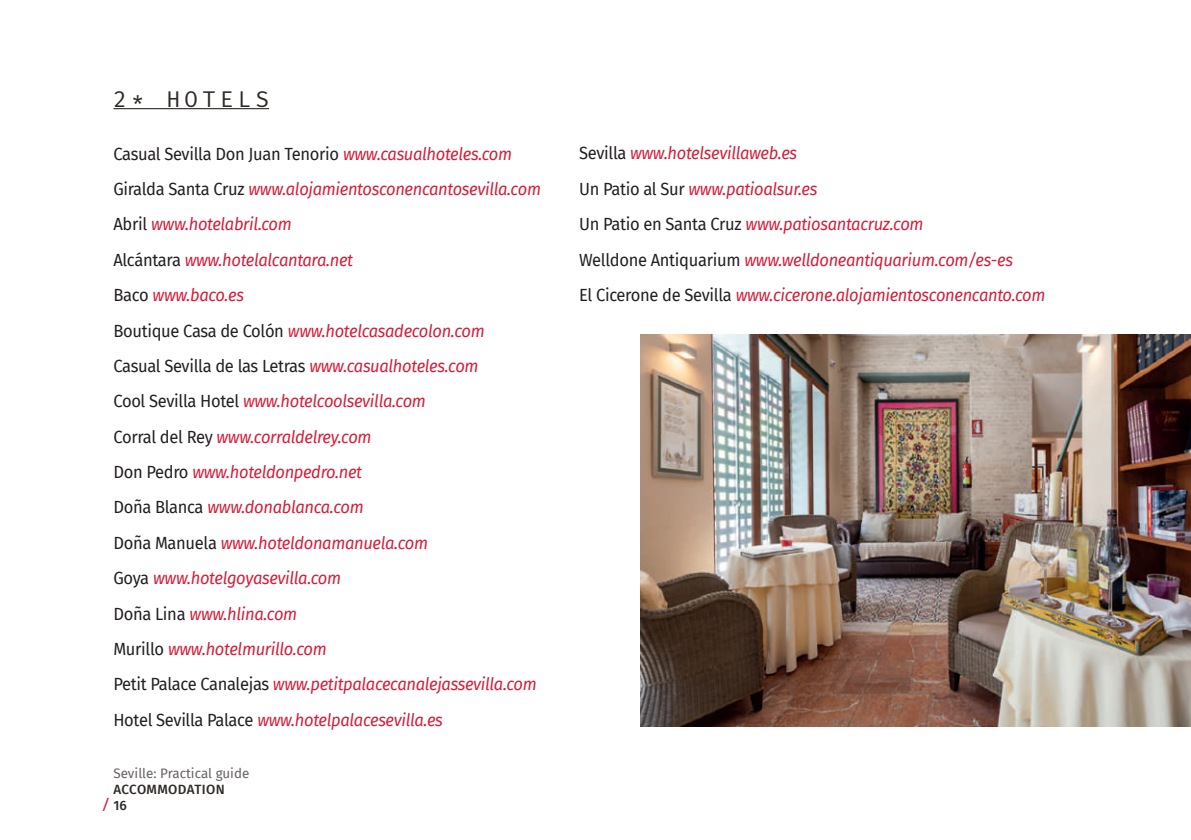
<style>
.page{position:relative;width:1191px;height:840px;background:#fff}
.page>*{position:absolute;margin:0;border:0;box-sizing:border-box;transform-origin:0 0}
.t1{font:22.2px "Fira Mono";letter-spacing:.2em;color:#2e2926}
.t2{font:italic 17.2px/35.4px "Fira Sans";letter-spacing:-.02em;color:#d31e39;scale:.96 1}
.t3{font:700 14px "Officina Sans Std";color:#d31e39}
.t4{font:13.4px "Fira Sans";color:#676260}
.t5{font:500 13.4px/16px "Fira Sans";letter-spacing:.02em;color:#2e2926}
.s1{font-style:normal;color:#231f20}
.s2{color:#d41f39}
</style>
<div class="page">
<img style="left:641px;top:334px;width:550px;height:392px">
<hr style="left:113px;top:108px;width:156px;height:1px;background:#2e2926">
<p class="t1" style="left:113px;top:84px;width:157px">2* HOTELS</p>
<p class="t2" style="left:113px;top:135px;width:447px"><span class="s1">Casual Sevilla Don Juan Tenorio</span> www.casualhoteles.com <span class="s1">Giralda Santa Cruz</span> www.alojamientosconencantosevilla.com <span class="s1">Abril</span> www.hotelabril.com<br><span class="s1">Alcántara</span> www.hotelalcantara.net<br><span class="s1">Baco</span> www.baco.es<br><span class="s1">Boutique Casa de Colón</span> www.hotelcasadecolon.com<br><span class="s1">Casual Sevilla de las Letras</span> www.casualhoteles.com<br><span class="s1">Cool Sevilla Hotel</span> www.hotelcoolsevilla.com<br><span class="s1">Corral del Rey</span> www.corraldelrey.com<br><span class="s1">Don Pedro</span> www.hoteldonpedro.net<br><span class="s1">Doña Blanca</span> www.donablanca.com<br><span class="s1">Doña Manuela</span> www.hoteldonamanuela.com<br><span class="s1">Goya</span> www.hotelgoyasevilla.com<br><span class="s1">Doña Lina</span> www.hlina.com<br><span class="s1">Murillo</span> www.hotelmurillo.com<br><span class="s1">Petit Palace Canalejas</span> www.petitpalacecanalejassevilla.com <span class="s1">Hotel Sevilla Palace</span> <span class="s2">www.hotelpalacesevilla.es</span></p>
<p class="t2" style="left:579px;top:135px;width:487px"><span class="s1">Sevilla</span> www.hotelsevillaweb.es<br><span class="s1">Un Patio al Sur</span> www.patioalsur.es<br><span class="s1">Un Patio en Santa Cruz</span> www.patiosantacruz.com<br><span class="s1">Welldone Antiquarium</span> www.welldoneantiquarium.com/es-es<br><span class="s1">El Cicerone de Sevilla</span> www.cicerone.alojamientosconencanto.com</p>
<p class="t4" style="left:113px;top:762px;width:137px">Seville: Practical guide</p>
<p class="t5" style="left:113px;top:780px;width:113px">ACCOMMODATION<br>16</p>
<p class="t3" style="left:103px;top:794px;width:8px">/</p>
</div>
